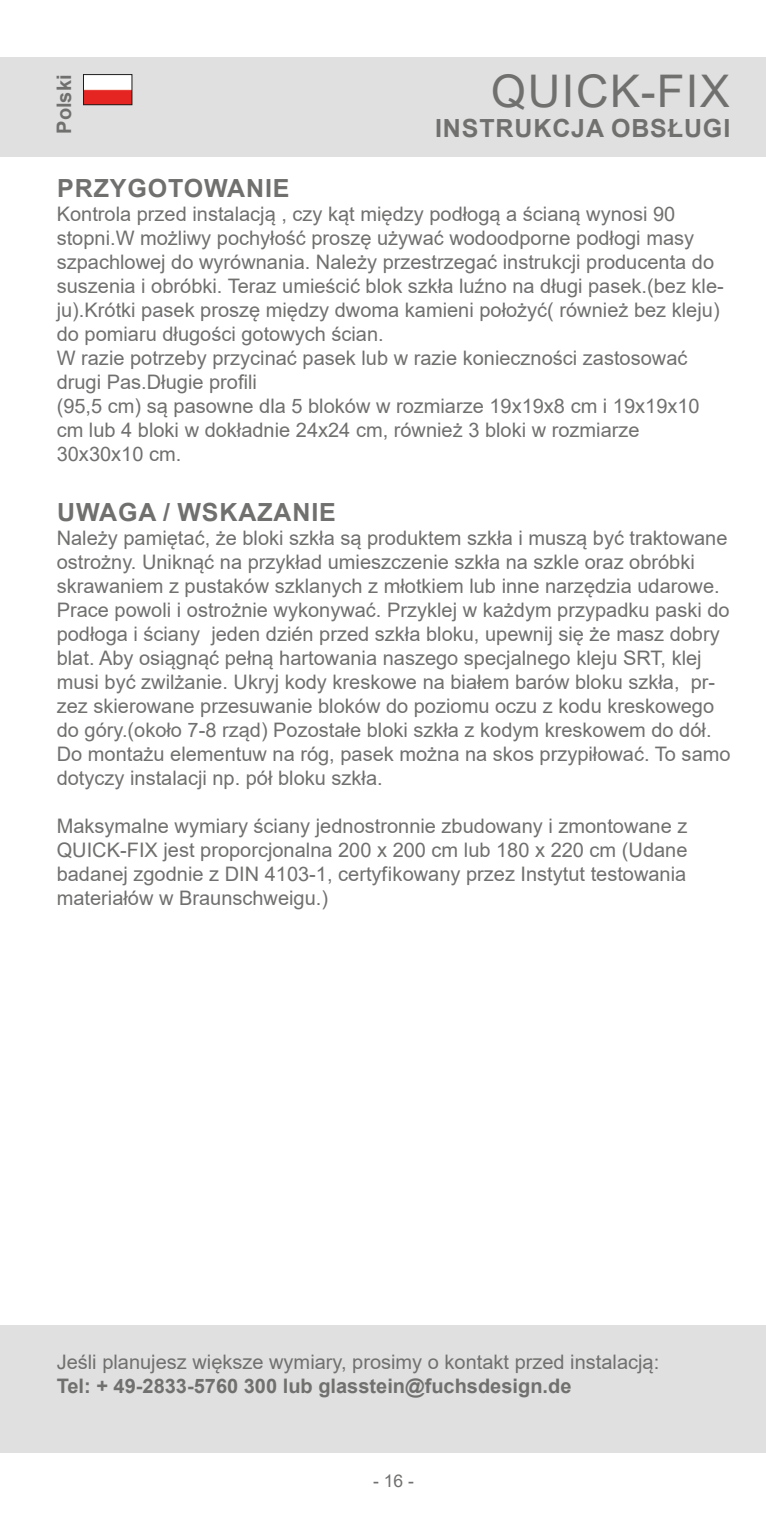
<style>
.page{position:relative;width:766px;height:1531px;background:#fff}
.page>*{position:absolute;margin:0;border:0;box-sizing:border-box;transform-origin:0 0}
.t1{font:45px "Arial";letter-spacing:.035em;color:#70706f}
.t2{font:700 25px "Arial";letter-spacing:.035em;color:#70706f}
.t3{font:20px/24px "Arial";color:#70706f}
.t4{font:700 20px "Arial";color:#70706f}
.t5{font:17.5px "Arial";color:#70706f}
</style>
<div class="page">
<div style="left:0;top:57px;width:765px;height:100px;background:#e0e0e0"></div>
<div style="left:0;top:1325px;width:765px;height:128px;background:#e0e0e0"></div>
<img style="left:85px;top:76px;width:45px;height:27px">
<div style="left:83px;top:74px;width:49px;height:31px;border:1px solid #1d1d1b"></div>
<p class="t4" style="left:50px;top:134px;width:60px;rotate:-90deg">Polski</p>
<h1 class="t1" style="left:491px;top:60px;width:240px">QUICK-FIX</h1>
<p class="t2" style="left:435px;top:111px;width:297px">INSTRUKCJA OBSŁUGI</p>
<p class="t2" style="left:57px;top:171px;width:234px">PRZYGOTOWANIE</p>
<p class="t3" style="left:57px;top:202px;width:668px">Kontrola przed instalacją , czy kąt między podłogą a ścianą wynosi 90 stopni.W możliwy pochyłość proszę używać wodoodporne podłogi masy szpachlowej do wyrównania. Należy przestrzegać instrukcji producenta do suszenia i obróbki. Teraz umieścić blok szkła luźno na długi pasek.(bez kle&shy;ju).Krótki pasek proszę między dwoma kamieni położyć( również bez kleju) do pomiaru długości gotowych ścian.<br>W razie potrzeby przycinać pasek lub w razie konieczności zastosować drugi Pas.Długie profili<br>(95,5 cm) są pasowne dla 5 bloków w rozmiarze 19x19x8 cm i 19x19x10 cm lub 4 bloki w dokładnie 24x24 cm, również 3 bloki w rozmiarze 30x30x10 cm.</p>
<p class="t2" style="left:57px;top:495px;width:280px">UWAGA / WSKAZANIE</p>
<p class="t3" style="left:57px;top:526px;width:675px">Należy pamiętać, że bloki szkła są produktem szkła i muszą być traktowane ostrożny. Uniknąć na przykład umieszczenie szkła na szkle oraz obróbki skrawaniem z pustaków szklanych z młotkiem lub inne narzędzia udarowe.<br>Prace powoli i ostrożnie wykonywać. Przyklej w każdym przypadku paski do podłoga i ściany jeden dzién przed szkła bloku, upewnij się że masz dobry blat. Aby osiągnąć pełną hartowania naszego specjalnego kleju SRT, klej musi być zwilżanie. Ukryj kody kreskowe na białem barów bloku szkła, pr&shy;zez skierowane przesuwanie bloków do poziomu oczu z kodu kreskowego do góry.(około 7-8 rząd) Pozostałe bloki szkła z kodym kreskowem do dół.<br>Do montażu elementuw na róg, pasek można na skos przypiłować. To samo dotyczy instalacji np. pół bloku szkła.</p>
<p class="t3" style="left:57px;top:814px;width:632px;text-align:justify">Maksymalne wymiary ściany jednostronnie zbudowany i zmontowane z QUICK-FIX jest proporcjonalna 200 x 200 cm lub 180 x 220 cm (Udane badanej zgodnie z DIN 4103-1, certyfikowany przez Instytut testowania materiałów w Braunschweigu.)</p>
<p class="t3" style="left:57px;top:1349px;width:604px">Jeśli planujesz większe wymiary, prosimy o kontakt przed instalacją:</p>
<p class="t4" style="left:57px;top:1371px;width:516px">Tel: + 49-2833-5760 300 lub glasstein@fuchsdesign.de</p>
<p class="t5" style="left:373px;top:1469px;width:42px">- 16 -</p>
</div>
